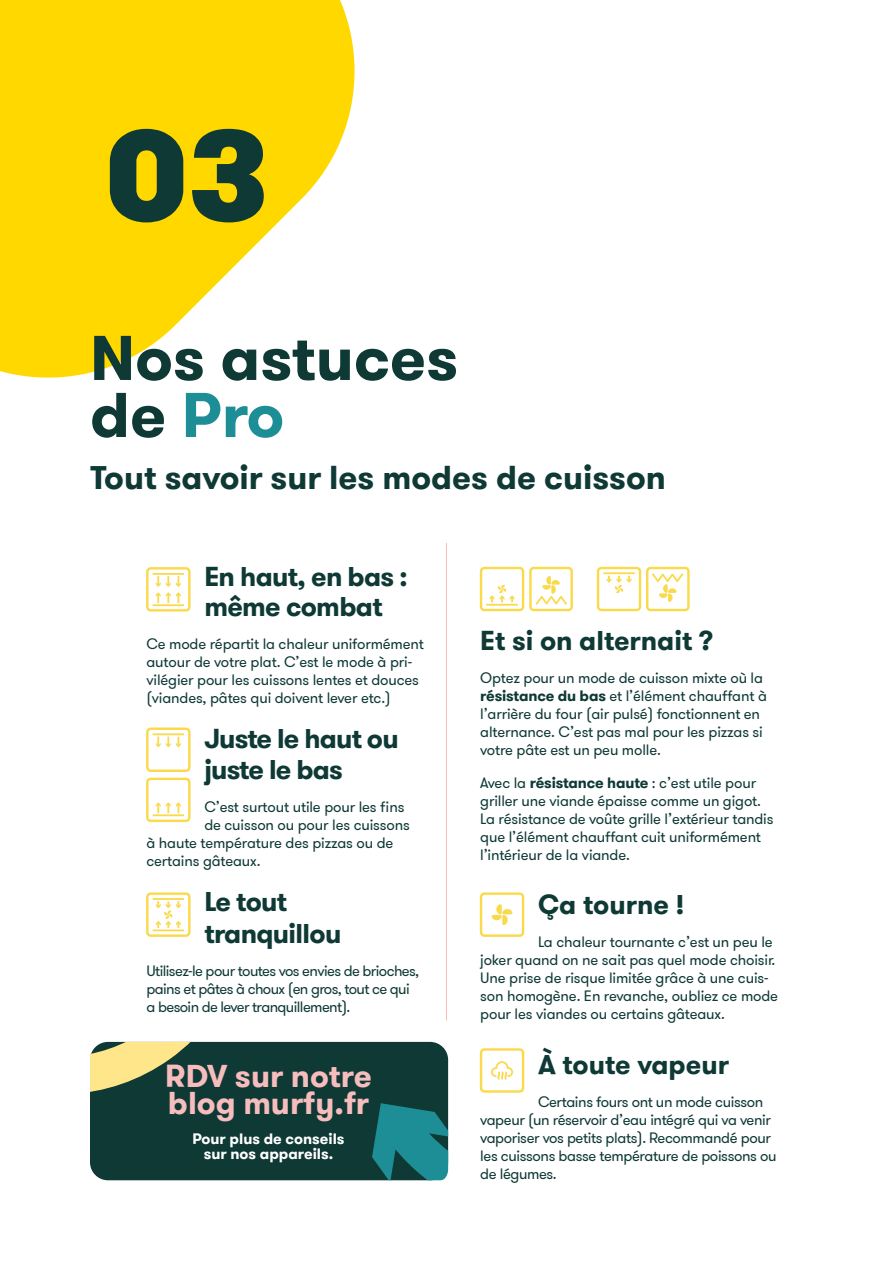
<style>
.page{position:relative;width:893px;height:1263px;background:#fff}
.page>*{position:absolute;margin:0;border:0;box-sizing:border-box;transform-origin:0 0}
.t1{font:900 127.5px "GT Walsheim Pro";color:#0e3935}
.t2{font:700 63px/57px "GT Walsheim Pro";color:#0e3935}
.t3{font:700 33px "GT Walsheim Pro";color:#0e3935}
.t4{font:700 31.5px/27px "GT Walsheim Pro";color:#f7bdbd}
.t5{font:700 27px/31.5px "GT Walsheim Pro";letter-spacing:-.025em;color:#0e3935}
.t6{font:700 27px "GT Walsheim Pro";color:#0e3935}
.t7{font:15px/18px "GT Walsheim Pro";letter-spacing:-.01em;color:#0e3935}
.t8{font:15px/18px "GT Walsheim Pro";letter-spacing:-.04em;color:#0e3935}
.t9{font:700 15px/15px "GT Walsheim Pro";color:#fff;text-align:center}
.s1{color:#1d8e96}
.s2{font-weight:700}
</style>
<div class="page">
<hr style="left:446px;top:543px;width:1px;height:477px;background:#f7bdbd">
<svg style="left:0;top:0;width:355px;height:378px"></svg>
<div style="left:90px;top:1042px;width:358px;height:138px;background:#0e3935;border-radius:18px"></div>
<svg style="left:372px;top:1103px;width:76px;height:77px"></svg>
<svg style="left:90px;top:1042px;width:101px;height:50px"></svg>
<div style="left:146px;top:567px;width:45px;height:44px;border:2px solid #fad94a;border-radius:3px"></div>
<hr style="left:154px;top:573px;width:29px;height:2px;background:#fad94a">
<hr style="left:154px;top:604px;width:29px;height:2px;background:#fad94a">
<svg style="left:156px;top:577px;width:25px;height:25px"></svg>
<div style="left:146px;top:727px;width:45px;height:45px;border:2px solid #fad94a;border-radius:3px"></div>
<hr style="left:154px;top:733px;width:29px;height:2px;background:#fad94a">
<svg style="left:156px;top:737px;width:25px;height:10px"></svg>
<div style="left:146px;top:778px;width:45px;height:44px;border:2px solid #fad94a;border-radius:3px"></div>
<hr style="left:154px;top:814px;width:29px;height:2px;background:#fad94a">
<svg style="left:156px;top:802px;width:25px;height:10px"></svg>
<div style="left:146px;top:892px;width:45px;height:45px;border:2px solid #fad94a;border-radius:3px"></div>
<hr style="left:154px;top:898px;width:29px;height:2px;background:#fad94a">
<hr style="left:154px;top:929px;width:29px;height:2px;background:#fad94a">
<svg style="left:156px;top:902px;width:25px;height:25px"></svg>
<div style="left:480px;top:567px;width:44px;height:44px;border:2px solid #fad94a;border-radius:3px"></div>
<hr style="left:487px;top:604px;width:30px;height:2px;background:#fad94a">
<svg style="left:489px;top:585px;width:26px;height:16px"></svg>
<div style="left:597px;top:567px;width:44px;height:44px;border:2px solid #fad94a;border-radius:3px"></div>
<hr style="left:604px;top:572px;width:30px;height:2px;background:#fad94a">
<svg style="left:606px;top:577px;width:25px;height:16px"></svg>
<div style="left:529px;top:567px;width:44px;height:44px;border:2px solid #fad94a;border-radius:3px"></div>
<svg style="left:535px;top:576px;width:32px;height:29px"></svg>
<div style="left:646px;top:567px;width:44px;height:44px;border:2px solid #fad94a;border-radius:3px"></div>
<svg style="left:652px;top:573px;width:32px;height:29px"></svg>
<svg style="left:491px;top:904px;width:22px;height:21px"></svg>
<div style="left:480px;top:892px;width:44px;height:45px;border:2px solid #fad94a;border-radius:3px"></div>
<svg style="left:491px;top:1061px;width:23px;height:19px"></svg>
<div style="left:480px;top:1048px;width:44px;height:45px;border:2px solid #fad94a;border-radius:3px"></div>
<h1 class="t1" style="left:105px;top:89px;width:165px">03</h1>
<h2 class="t2" style="left:90px;top:330px;width:370px">Nos astuces de <span class="s1">Pro</span></h2>
<h3 class="t3" style="left:90px;top:456px;width:577px">Tout savoir sur les modes de cuisson</h3>
<h3 class="t5" style="left:204px;top:561px;width:205px;line-height:30px">En haut, en bas : même combat</h3>
<p class="t7" style="left:146px;top:635px;width:279px">Ce mode répartit la chaleur uniformément autour de votre plat. C’est le mode à pri&shy;vilégier pour les cuissons lentes et douces (viandes, pâtes qui doivent lever etc.)</p>
<h3 class="t5" style="left:204px;top:723px;width:196px">Juste le haut ou juste le bas</h3>
<p class="t7" style="left:204px;top:798px;width:202px">C’est surtout utile pour les fins</p>
<p class="t7" style="left:204px;top:816px;width:207px">de cuisson ou pour les cuissons</p>
<p class="t7" style="left:146px;top:834px;width:248px">à haute température des pizzas ou de</p>
<p class="t7" style="left:146px;top:852px;width:116px">certains gâteaux.</p>
<h3 class="t5" style="left:204px;top:886px;width:139px">Le tout tranquillou</h3>
<p class="t8" style="left:146px;top:962px;width:274px">Utilisez-le pour toutes vos envies de brioches, pains et pâtes à choux (en gros, tout ce qui a besoin de lever tranquillement).</p>
<h3 class="t4" style="left:165px;top:1063px;width:208px">RDV sur notre blog murfy.fr</h3>
<p class="t9" style="left:192px;top:1131px;width:154px">Pour plus de conseils sur nos appareils.</p>
<h3 class="t6" style="left:480px;top:623px;width:235px">Et si on alternait ?</h3>
<p class="t7" style="left:480px;top:669px;width:288px">Optez pour un mode de cuisson mixte où la <span class="s2">résistance du bas</span> et l’élément chauffant à l’arrière du four (air pulsé) fonctionnent en alternance. C’est pas mal pour les pizzas si votre pâte est un peu molle.</p>
<p class="t7" style="left:480px;top:774px;width:295px">Avec la <span class="s2">résistance haute</span> : c’est utile pour griller une viande épaisse comme un gigot.<br>La résistance de voûte grille l’extérieur tandis que l’élément chauffant cuit uniformément l’intérieur de la viande.</p>
<h3 class="t6" style="left:538px;top:887px;width:148px">Ça tourne !</h3>
<p class="t7" style="left:480px;top:933px;width:299px;text-indent:58px">La chaleur tournante c’est un peu le joker quand on ne sait pas quel mode choisir.<br>Une prise de risque limitée grâce à une cuis&shy;son homogène. En revanche, oubliez ce mode pour les viandes ou certains gâteaux.</p>
<h3 class="t6" style="left:538px;top:1047px;width:192px">À toute vapeur</h3>
<p class="t7" style="left:480px;top:1093px;width:298px;text-indent:58px">Certains fours ont un mode cuisson vapeur (un réservoir d’eau intégré qui va venir vaporiser vos petits plats). Recommandé pour les cuissons basse température de poissons ou de légumes.</p>
</div>
